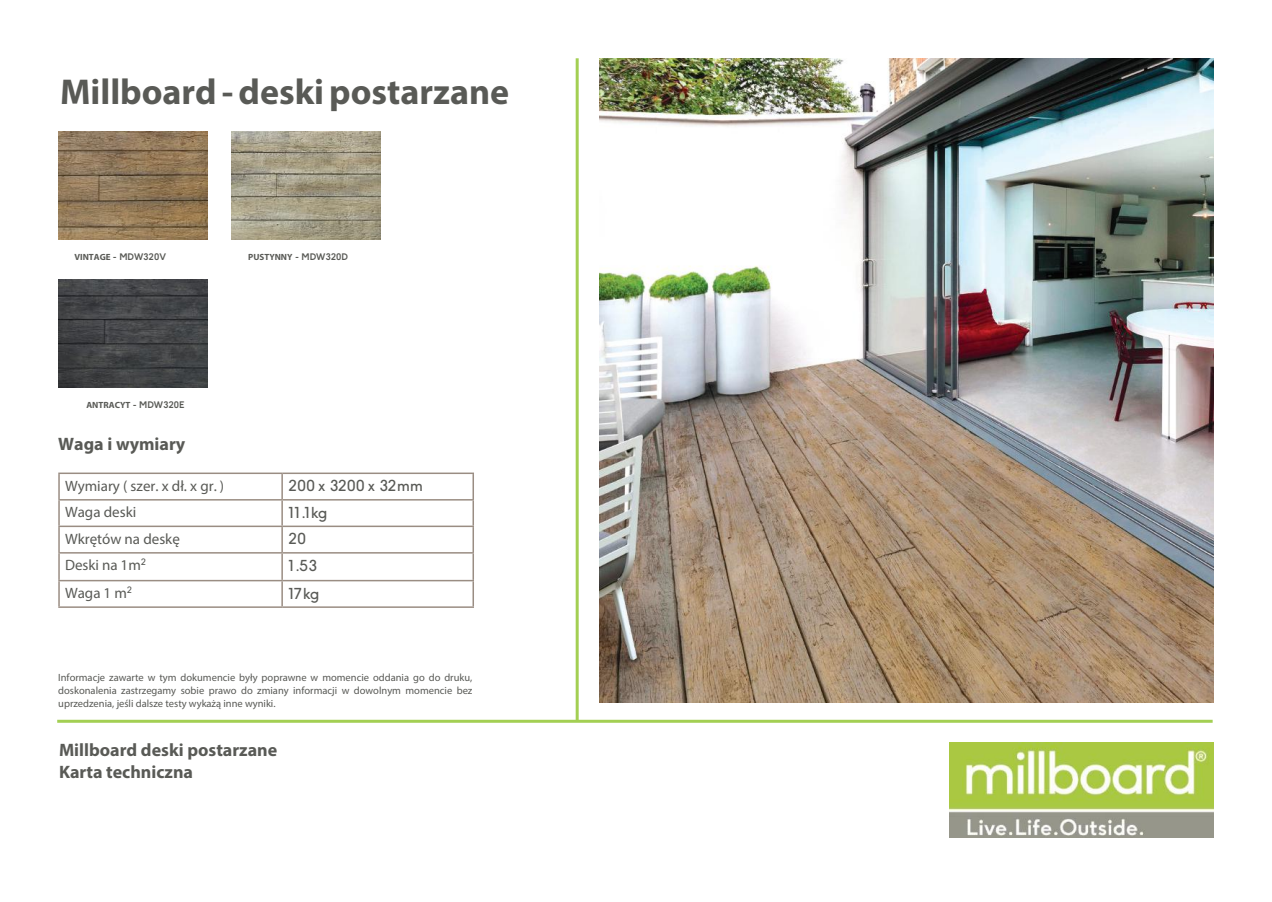
<style>
.page{position:relative;width:1272px;height:902px;background:#fff}
.page>*{position:absolute;margin:0;border:0;box-sizing:border-box;transform-origin:0 0}
.t1{font:700 36px "Myriad Pro";color:#595a56}
.t2{font:700 18px/21.6px "Myriad Pro";color:#595a56}
.t3{font:15px "Myriad Pro";color:#595a56}
.t4{font:15px "F37 Ginger";color:#595a56}
.t5{font:10.5px/12.6px "Myriad Pro";color:#595a56;text-align:justify}
.t6{font:700 9px "Myriad Pro";color:#595a56}
.t7{font:700 9px "F37 Ginger";color:#595a56}
.s1{font-family:"Myriad Pro"}
.s2{font-family:"F37 Ginger"}
</style>
<div class="page">
<img style="left:600px;top:58px;width:613px;height:644px">
<hr style="left:57px;top:719px;width:1155px;height:3px;background:#a3cf53">
<img style="left:59px;top:131px;width:148px;height:108px">
<img style="left:59px;top:279px;width:148px;height:108px">
<img style="left:231px;top:131px;width:149px;height:108px">
<hr style="left:58px;top:472px;width:224px;height:2px;background:#9a8d83">
<hr style="left:58px;top:474px;width:2px;height:25px;background:#9a8d83">
<hr style="left:281px;top:500px;width:2px;height:25px;background:#9a8d83">
<hr style="left:281px;top:527px;width:2px;height:25px;background:#9a8d83">
<hr style="left:58px;top:580px;width:224px;height:1px;background:#9a8d83">
<hr style="left:58px;top:527px;width:2px;height:25px;background:#9a8d83">
<hr style="left:472px;top:527px;width:2px;height:25px;background:#9a8d83">
<hr style="left:58px;top:499px;width:224px;height:1px;background:#9a8d83">
<hr style="left:58px;top:500px;width:2px;height:25px;background:#9a8d83">
<hr style="left:472px;top:500px;width:2px;height:25px;background:#9a8d83">
<hr style="left:58px;top:525px;width:224px;height:2px;background:#9a8d83">
<hr style="left:282px;top:525px;width:192px;height:2px;background:#9a8d83">
<hr style="left:282px;top:472px;width:192px;height:2px;background:#9a8d83">
<hr style="left:281px;top:474px;width:2px;height:25px;background:#9a8d83">
<hr style="left:472px;top:474px;width:2px;height:25px;background:#9a8d83">
<hr style="left:282px;top:499px;width:192px;height:1px;background:#9a8d83">
<hr style="left:58px;top:552px;width:224px;height:1px;background:#9a8d83">
<hr style="left:58px;top:553px;width:2px;height:27px;background:#9a8d83">
<hr style="left:58px;top:581px;width:2px;height:25px;background:#9a8d83">
<hr style="left:58px;top:606px;width:224px;height:2px;background:#9a8d83">
<hr style="left:282px;top:552px;width:192px;height:1px;background:#9a8d83">
<hr style="left:281px;top:553px;width:2px;height:27px;background:#9a8d83">
<hr style="left:472px;top:553px;width:2px;height:27px;background:#9a8d83">
<hr style="left:282px;top:580px;width:192px;height:1px;background:#9a8d83">
<hr style="left:281px;top:581px;width:2px;height:25px;background:#9a8d83">
<hr style="left:472px;top:581px;width:2px;height:25px;background:#9a8d83">
<hr style="left:282px;top:606px;width:192px;height:2px;background:#9a8d83">
<img style="left:949px;top:743px;width:264px;height:94px">
<hr style="left:575px;top:58px;width:3px;height:662px;background:#a3cf53">
<h1 class="t1" style="left:60px;top:68px;width:450px">Millboard - deski postarzane</h1>
<p class="t7" style="left:74px;top:251px;width:93px"><span class="s1">VINTAGE</span> - MDW320V</p>
<p class="t6" style="left:248px;top:251px;width:101px">PUSTYNNY <span class="s2">- MDW320D</span></p>
<p class="t6" style="left:86px;top:399px;width:100px">ANTRACYT <span class="s2">- MDW320E</span></p>
<h2 class="t2" style="left:58px;top:432px;width:128px">Waga i wymiary</h2>
<h3 class="t3" style="left:65px;top:476px;width:161px">Wymiary ( szer. x dł. x gr. )</h3>
<h3 class="t4" style="left:288px;top:476px;width:135px">200 x 3200 x 32mm</h3>
<h3 class="t3" style="left:65px;top:502px;width:73px">Waga deski</h3>
<h3 class="t4" style="left:288px;top:502px;width:40px">11.1kg</h3>
<h3 class="t3" style="left:65px;top:529px;width:116px">Wkrętów na deskę</h3>
<h3 class="t4" style="left:288px;top:529px;width:19px">20</h3>
<h3 class="t3" style="left:65px;top:555px;width:82px">Deski na 1m<sup>2</sup></h3>
<h3 class="t4" style="left:288px;top:555px;width:30px">1.53</h3>
<h3 class="t3" style="left:65px;top:583px;width:68px">Waga 1 m<sup>2</sup></h3>
<h3 class="t4" style="left:288px;top:583px;width:32px">17kg</h3>
<p class="t5" style="left:58px;top:671px;width:415px">Informacje zawarte w tym dokumencie były poprawne w momencie oddania go do druku, doskonalenia zastrzegamy sobie prawo do zmiany informacji w dowolnym momencie bez uprzedzenia, jeśli dalsze testy wykażą inne wyniki.</p>
<h2 class="t2" style="left:59px;top:738px;width:220px">Millboard deski postarzane<br>Karta techniczna</h2>
</div>
